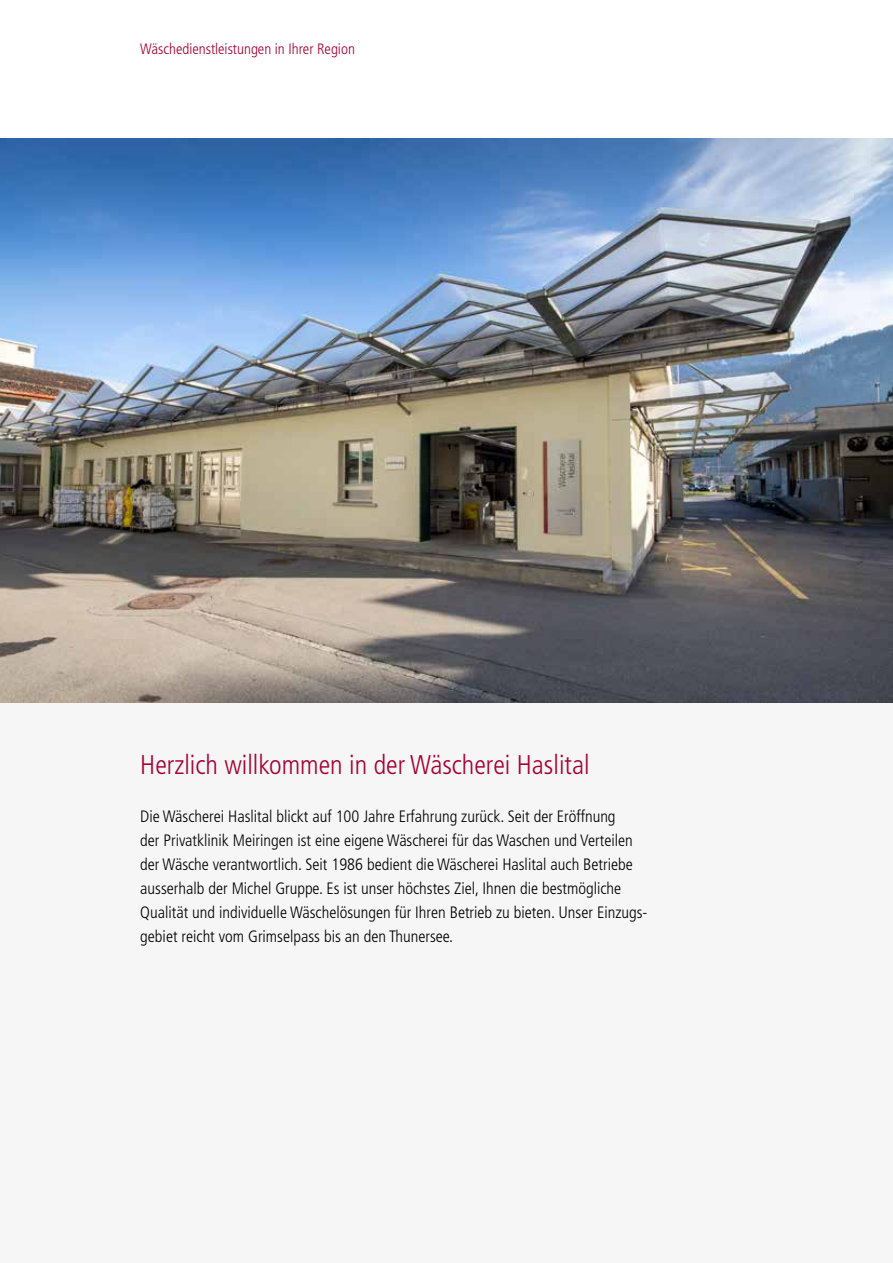
<style>
.page{position:relative;width:893px;height:1263px;background:#fff}
.page>*{position:absolute;margin:0;border:0;box-sizing:border-box;transform-origin:0 0}
.t1{font:300 condensed 27px "Frutiger LT Std";color:#a50133}
.t2{font:300 condensed 16.5px/24px "Frutiger LT Std";color:#000}
.t3{font:300 condensed 15px "Frutiger LT Std";color:#a50133}
</style>
<div class="page">
<div style="left:0;top:138px;width:893px;height:1125px;background:#f6f6f6"></div>
<img style="left:0;top:138px;width:893px;height:564px">
<p class="t3" style="left:140px;top:40px;width:216px">Wäschedienstleistungen in Ihrer Region</p>
<h1 class="t1" style="left:140px;top:749px;width:451px">Herzlich willkommen in der Wäscherei Haslital</h1>
<p class="t2" style="left:140px;top:805px;width:509px">Die Wäscherei Haslital blickt auf 100 Jahre Erfahrung zurück. Seit der Eröffnung<br>der Privatklinik Meiringen ist eine eigene Wäscherei für das Waschen und Verteilen der Wäsche verantwortlich. Seit 1986 bedient die Wäscherei Haslital auch Betriebe ausserhalb der Michel Gruppe. Es ist unser höchstes Ziel, Ihnen die bestmögliche Qualität und individuelle Wäschelösungen für Ihren Betrieb zu bieten. Unser Einzugs&shy;gebiet reicht vom Grimselpass bis an den Thunersee.</p>
</div>
